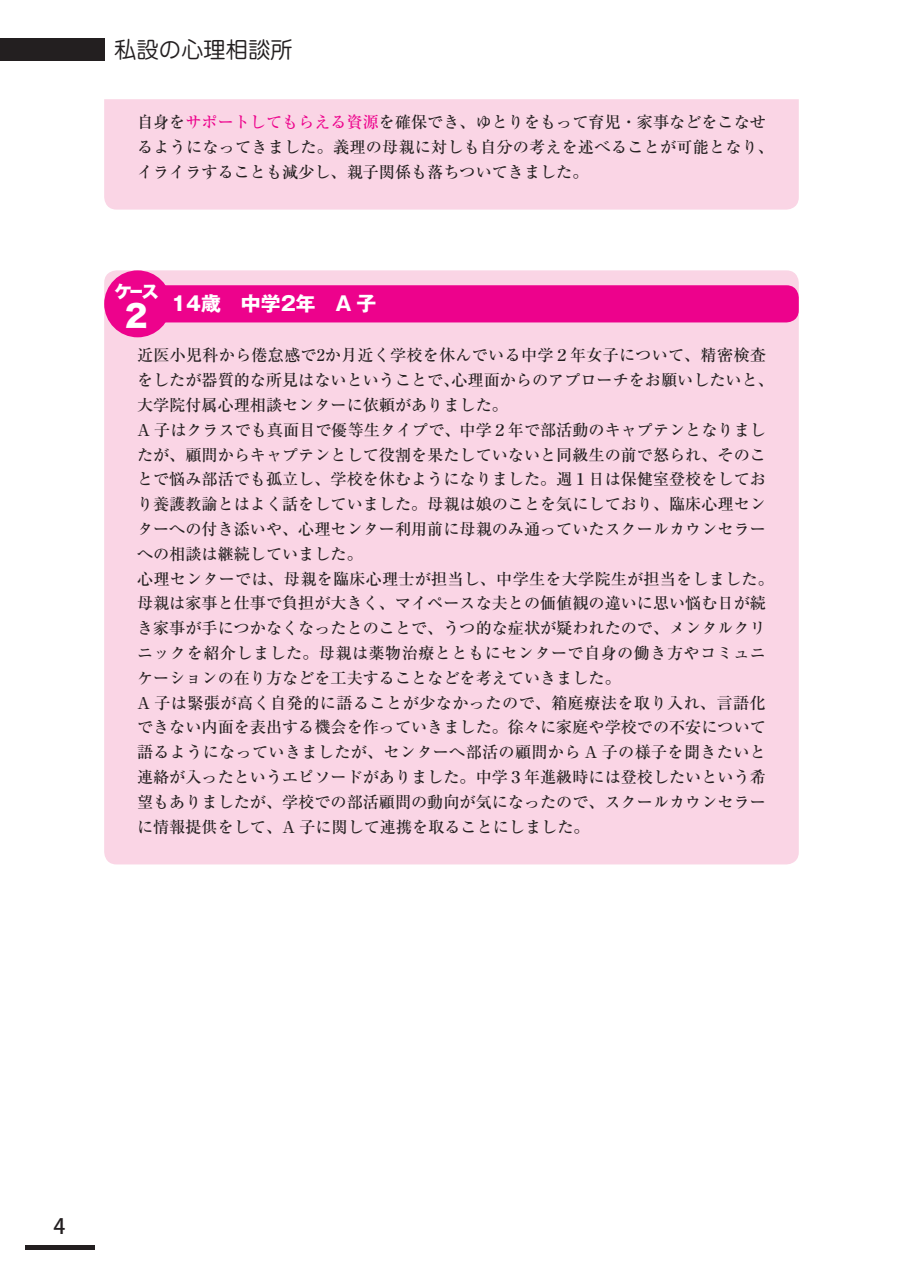
<style>
.page{position:relative;width:903px;height:1275px;background:#fff}
.page>*{position:absolute;margin:0;border:0;box-sizing:border-box;transform-origin:0 0}
.t1{font:29.75px "Hira Kaku Std N W8";color:#fff}
.t2{font:22.4px "Jun 201 Pro";color:#231f20}
.t3{font:500 21px "Koz Go Pro";color:#231f20}
.t4{font:700 19.78px "Gothic MB101 Pro";color:#fff}
.t5{font:17.32px "Hira Kaku Std N W8";color:#fff}
.t6{font:500 16.1px/24.8px "Ryumin Pro";color:#231f20}
.s1{color:#ed028c}
</style>
<div class="page">
<div style="left:25px;top:1245px;width:69px;height:5px;background:#231f20"></div>
<div style="left:0;top:38px;width:104px;height:23px;background:#231f20"></div>
<div style="left:104px;top:99px;width:695px;height:111px;background:#fad5e5"></div>
<div style="left:104px;top:270px;width:695px;height:594px;background:#fad5e5;border-radius:12px"></div>
<div style="left:138px;top:285px;width:661px;height:37px;background:#ed028c;border-radius:12px"></div>
<div style="left:104px;top:270px;width:67px;height:67px;background:#ed028c;border-radius:50%"></div>
<h2 class="t2" style="left:114px;top:32px;width:180px">私設の心理相談所</h2>
<p class="t6" style="left:137px;top:109px;width:638px">自身を<span class="s1">サポートしてもらえる資源</span>を確保でき、ゆとりをもって育児・家事などをこなせるようになってきました。義理の母親に対しも自分の考えを述べることが可能となり、イライラすることも減少し、親子関係も落ちついてきました。</p>
<p class="t5" style="left:114px;top:282px;width:46px">ケース</p>
<h1 class="t1" style="left:125px;top:300px;width:25px">2</h1>
<p class="t4" style="left:171px;top:287px;width:207px">14歳　中学2年　A 子</p>
<p class="t6" style="left:137px;top:342px;width:638px">近医小児科から倦怠感で2か月近く学校を休んでいる中学２年女子について、精密検査をしたが器質的な所見はないということで、心理面からのアプローチをお願いしたいと、大学院付属心理相談センターに依頼がありました。<br>A 子はクラスでも真面目で優等生タイプで、中学２年で部活動のキャプテンとなりましたが、顧問からキャプテンとして役割を果たしていないと同級生の前で怒られ、そのことで悩み部活でも孤立し、学校を休むようになりました。週１日は保健室登校をしており養護教諭とはよく話をしていました。母親は娘のことを気にしており、臨床心理センターへの付き添いや、心理センター利用前に母親のみ通っていたスクールカウンセラーへの相談は継続していました。<br>心理センターでは、母親を臨床心理士が担当し、中学生を大学院生が担当をしました。母親は家事と仕事で負担が大きく、マイペースな夫との価値観の違いに思い悩む日が続き家事が手につかなくなったとのことで、うつ的な症状が疑われたので、メンタルクリニックを紹介しました。母親は薬物治療とともにセンターで自身の働き方やコミュニケーションの在り方などを工夫することなどを考えていきました。<br>A 子は緊張が高く自発的に語ることが少なかったので、箱庭療法を取り入れ、言語化できない内面を表出する機会を作っていきました。徐々に家庭や学校での不安について語るようになっていきましたが、センターへ部活の顧問から A 子の様子を聞きたいと連絡が入ったというエピソードがありました。中学３年進級時には登校したいという希望もありましたが、学校での部活顧問の動向が気になったので、スクールカウンセラーに情報提供をして、A 子に関して連携を取ることにしました。</p>
<h3 class="t3" style="left:54px;top:1213px;width:13px">4</h3>
</div>
